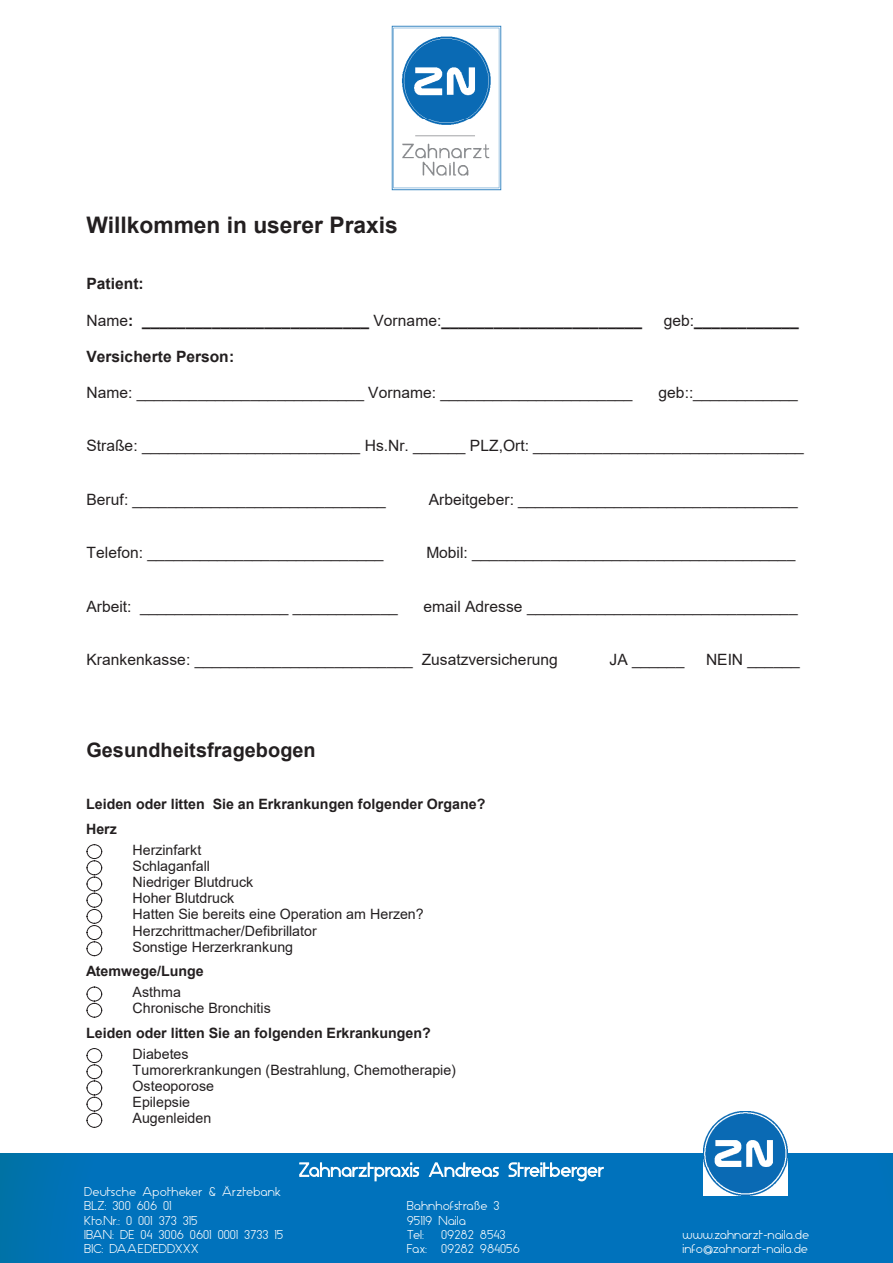
<style>
.page{position:relative;width:893px;height:1263px;background:#fff}
.page>*{position:absolute;margin:0;border:0;box-sizing:border-box;transform-origin:0 0}
.t1{font:700 22.8px "Arial";color:#231f20}
.t2{font:700 19.8px "Arial";color:#231f20}
.t3{font:15.6px "Arial";color:#231f20}
.t4{font:700 15.6px "Arial";color:#231f20}
.t5{font:14.25px/16.2px "Arial";color:#231f20}
.t6{font:700 14.25px/25.2px "Arial";color:#231f20}
.Absatzformat_4{font:700 12px/14.4px "Aspergit";color:#fff}
.Absatzformat_5{font:700 12px "Aspergit";color:#fff}
.s1{font-weight:400}
</style>
<div class="page">
<img style="left:391px;top:26px;width:111px;height:165px">
<div style="left:0;top:1153px;width:893px;height:110px;background:#0072bc"></div>
<svg style="left:299px;top:1162px;width:305px;height:19px"></svg>
<img style="left:703px;top:1111px;width:84px;height:84px">
<div style="left:87px;top:844px;width:15px;height:15px;background:#fff;border:1px solid #231f20;border-radius:7px"></div>
<div style="left:87px;top:861px;width:15px;height:14px;background:#fff;border:1px solid #231f20;border-radius:7px"></div>
<div style="left:87px;top:877px;width:15px;height:14px;background:#fff;border:1px solid #231f20;border-radius:7px"></div>
<div style="left:87px;top:893px;width:15px;height:14px;background:#fff;border:1px solid #231f20;border-radius:7px"></div>
<div style="left:87px;top:909px;width:15px;height:14px;background:#fff;border:1px solid #231f20;border-radius:7px"></div>
<div style="left:87px;top:925px;width:15px;height:15px;background:#fff;border:1px solid #231f20;border-radius:7px"></div>
<div style="left:87px;top:942px;width:15px;height:14px;background:#fff;border:1px solid #231f20;border-radius:7px"></div>
<div style="left:87px;top:987px;width:15px;height:14px;background:#fff;border:1px solid #231f20;border-radius:7px"></div>
<div style="left:87px;top:1003px;width:15px;height:14px;background:#fff;border:1px solid #231f20;border-radius:7px"></div>
<div style="left:87px;top:1048px;width:15px;height:15px;background:#fff;border:1px solid #231f20;border-radius:7px"></div>
<div style="left:87px;top:1065px;width:15px;height:14px;background:#fff;border:1px solid #231f20;border-radius:7px"></div>
<div style="left:87px;top:1081px;width:15px;height:14px;background:#fff;border:1px solid #231f20;border-radius:7px"></div>
<div style="left:87px;top:1097px;width:15px;height:14px;background:#fff;border:1px solid #231f20;border-radius:7px"></div>
<div style="left:87px;top:1113px;width:15px;height:14px;background:#fff;border:1px solid #231f20;border-radius:7px"></div>
<p class="t1" style="left:86px;top:209px;width:313px">Willkommen in userer Praxis</p>
<p class="t4" style="left:86px;top:273px;width:59px">Patient:</p>
<p class="t4" style="left:86px;top:309px;width:557px"><span class="s1">Name</span>: __________________________ <span class="s1">Vorname:</span>_______________________</p>
<p class="t4" style="left:664px;top:309px;width:137px"><span class="s1">geb:</span>____________</p>
<p class="t4" style="left:86px;top:345px;width:149px">Versicherte Person:</p>
<p class="t3" style="left:86px;top:382px;width:547px">Name: __________________________ Vorname: ______________________</p>
<p class="t3" style="left:658px;top:382px;width:141px">geb::____________</p>
<p class="t3" style="left:86px;top:435px;width:719px">Straße: _________________________ Hs.Nr. ______ PLZ,Ort: _______________________________</p>
<p class="t3" style="left:86px;top:488px;width:301px">Beruf: _____________________________</p>
<p class="t3" style="left:429px;top:488px;width:370px">Arbeitgeber: ________________________________</p>
<p class="t3" style="left:86px;top:542px;width:299px">Telefon: ___________________________</p>
<p class="t3" style="left:427px;top:542px;width:370px">Mobil: _____________________________________</p>
<p class="t3" style="left:86px;top:595px;width:313px">Arbeit: _________________ ____________</p>
<p class="t3" style="left:424px;top:595px;width:376px">email Adresse _______________________________</p>
<p class="t3" style="left:86px;top:649px;width:473px">Krankenkasse: _________________________ Zusatzversicherung</p>
<p class="t3" style="left:609px;top:649px;width:76px">JA ______</p>
<p class="t3" style="left:706px;top:649px;width:95px">NEIN ______</p>
<p class="t2" style="left:86px;top:736px;width:231px">Gesundheitsfragebogen</p>
<p class="t6" style="left:86px;top:791px;width:401px">Leiden oder litten Sie an Erkrankungen folgender Organe?<br>Herz</p>
<p class="t5" style="left:133px;top:841px;width:293px">Herzinfarkt<br>Schlaganfall<br>Niedriger Blutdruck<br>Hoher Blutdruck<br>Hatten Sie bereits eine Operation am Herzen?<br>Herzchrittmacher/Defibrillator<br>Sonstige Herzerkrankung</p>
<p class="t6" style="left:133px;top:961px;width:73px;line-height:20.7px;text-indent:-46px">Atemwege/Lunge<br><span class="s1">Asthma</span></p>
<p class="t6" style="left:86px;top:996px;width:346px;line-height:24.6px;text-indent:46px"><span class="s1">Chronische Bronchitis<br></span>Leiden oder litten Sie an folgenden Erkrankungen?</p>
<p class="t5" style="left:133px;top:1045px;width:325px">Diabetes<br>Tumorerkrankungen (Bestrahlung, Chemotherapie)<br>Osteoporose<br>Epilepsie<br>Augenleiden</p>
<p class="Absatzformat_4" style="left:84px;top:1185px;width:198px">Deutsche Apotheker &amp; Ärztebank</p>
<p class="Absatzformat_4" style="left:84px;top:1199px;width:89px">BLZ: 300 606 01</p>
<p class="Absatzformat_4" style="left:84px;top:1213px;width:115px">Kto.Nr.: 0 001 373 315</p>
<p class="Absatzformat_4" style="left:84px;top:1228px;width:201px">IBAN: DE 04 3006 0601 0001 3733 15<br>BIC: DAAEDEDDXXX</p>
<p class="Absatzformat_5" style="left:407px;top:1199px;width:94px">Bahnhofstraße 3</p>
<p class="Absatzformat_5" style="left:407px;top:1213px;width:61px">95119 Naila</p>
<p class="Absatzformat_5" style="left:407px;top:1228px;width:19px">Tel:</p>
<p class="Absatzformat_5" style="left:441px;top:1228px;width:66px">09282 8543</p>
<p class="Absatzformat_5" style="left:407px;top:1242px;width:115px">Fax: 09282 984056</p>
<p class="Absatzformat_4" style="left:682px;top:1228px;width:128px">www.zahnarzt-naila.de</p>
<p class="Absatzformat_4" style="left:682px;top:1242px;width:127px">info@zahnarzt-naila.de</p>
</div>
